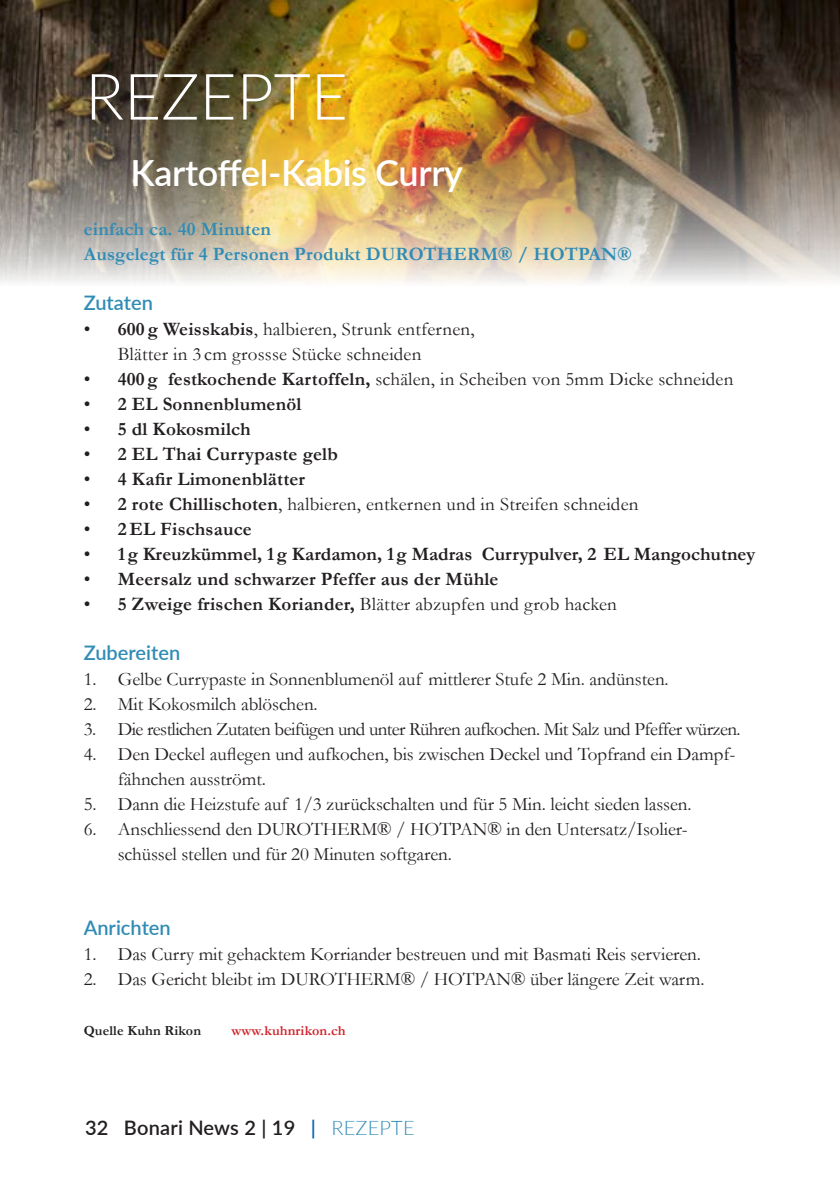
<style>
.page{position:relative;width:840px;height:1191px;background:#fff}
.page>*{position:absolute;margin:0;border:0;box-sizing:border-box;transform-origin:0 0}
.Titel_Gross{font:300 64px "Lato";color:#fff}
.Untertitel{font:600 36px "Lato";letter-spacing:-.01em;color:#fff}
.Zwischentitel{font:600 20px "Lato";color:#308cb5}
.t1{font:600 20px "Lato";letter-spacing:.01em;color:#231f20}
.Text{font:19px/25px "Garamond";letter-spacing:-.005em;color:#231f20}
.Zwischentitel-2{font:19px/25px "Garamond";letter-spacing:.01em;color:#231f20}
.Zwischentitel-3{font:700 19px "Garamond";letter-spacing:.01em;color:#231f20}
.Text-2{font:19px "Garamond";letter-spacing:-.03em;color:#231f20}
.Text-3{font:700 19px "Garamond";letter-spacing:.01em;color:#308cb5}
.Text-4{font:700 14px "Garamond";letter-spacing:.01em;color:#d1232a}
.Text-5{font:700 14px "Garamond";letter-spacing:.01em;color:#231f20}
.s1{font-weight:700}
.s2{font-weight:400}
.s3{color:#0166b3}
.s4{font-weight:300;color:#308cb5}
</style>
<div class="page">
<img style="left:0;top:0;width:839px;height:282px">
<p class="Titel_Gross" style="left:85px;top:52px;width:264px">REZEPTE</p>
<p class="Untertitel" style="left:130px;top:146px;width:334px">Kartoffel-Kabis Curry</p>
<p class="Text-3" style="left:84px;top:218px;width:189px">einfach ca. 40 Minuten</p>
<p class="Text-3" style="left:84px;top:243px;width:549px">Ausgelegt für 4 Personen Produkt DUROTHERM® / HOTPAN®</p>
<p class="Zwischentitel" style="left:84px;top:288px;width:71px">Zutaten</p>
<p class="Zwischentitel-2" style="left:118px;top:316px;width:358px;text-indent:-34px">• <span class="s1">600 g Weisskabis</span>, halbieren, Strunk entfernen,<br>Blätter in 3 cm grossse Stücke schneiden</p>
<p class="Zwischentitel-2" style="left:84px;top:366px;width:650px">• <span class="s1">400 g festkochende Kartoffeln,</span> schälen, in Scheiben von 5mm Dicke schneiden</p>
<p class="Zwischentitel-3" style="left:84px;top:393px;width:219px"><span class="s2">•</span> 2 EL Sonnenblumenöl</p>
<p class="Zwischentitel-3" style="left:84px;top:418px;width:168px"><span class="s2">•</span> 5 dl Kokosmilch</p>
<p class="Zwischentitel-3" style="left:84px;top:443px;width:255px"><span class="s2">•</span> 2 EL Thai Currypaste gelb</p>
<p class="Zwischentitel-3" style="left:84px;top:468px;width:223px"><span class="s2">•</span> 4 Kafir Limonenblätter</p>
<p class="Zwischentitel-2" style="left:84px;top:491px;width:556px">• <span class="s1">2 rote Chillischoten</span>, halbieren, entkernen und in Streifen schneiden</p>
<p class="Zwischentitel-3" style="left:84px;top:518px;width:169px"><span class="s2">•</span> 2 EL Fischsauce</p>
<p class="Zwischentitel-3" style="left:84px;top:543px;width:672px"><span class="s2">•</span> 1g Kreuzkümmel, 1g Kardamon, 1g Madras Currypulver, 2 EL Mangochutney</p>
<p class="Zwischentitel-3" style="left:84px;top:568px;width:416px"><span class="s2">•</span> Meersalz und schwarzer Pfeffer aus der Mühle</p>
<p class="Zwischentitel-2" style="left:84px;top:591px;width:534px">• <span class="s1">5 Zweige frischen Koriander,</span> Blätter abzupfen und grob hacken</p>
<p class="Zwischentitel" style="left:84px;top:638px;width:98px">Zubereiten</p>
<p class="Text" style="left:84px;top:666px;width:586px">1. Gelbe Currypaste in Sonnenblumenöl auf mittlerer Stufe 2 Min. andünsten.</p>
<p class="Text" style="left:84px;top:691px;width:235px">2. Mit Kokosmilch ablöschen.</p>
<p class="Text-2" style="left:84px;top:718px;width:658px">3. Die restlichen Zutaten beifügen und unter Rühren aufkochen. Mit Salz und Pfeffer würzen.</p>
<p class="Text" style="left:118px;top:741px;width:618px;text-indent:-34px">4. Den Deckel auflegen und aufkochen, bis zwischen Deckel und Topfrand ein Dampf&shy;fähnchen ausströmt.</p>
<p class="Text" style="left:84px;top:791px;width:609px">5. Dann die Heizstufe auf 1/3 zurückschalten und für 5 Min. leicht sieden lassen.</p>
<p class="Text" style="left:118px;top:816px;width:571px;text-indent:-34px">6. Anschliessend den DUROTHERM® / HOTPAN® in den Untersatz/Isolier&shy;schüssel stellen und für 20 Minuten softgaren.</p>
<p class="Zwischentitel" style="left:84px;top:913px;width:89px">Anrichten</p>
<p class="Text" style="left:84px;top:941px;width:618px">1. Das Curry mit gehacktem Korriander bestreuen und mit Basmati Reis servieren.</p>
<p class="Text" style="left:84px;top:966px;width:622px">2. Das Gericht bleibt im DUROTHERM® / HOTPAN® über längere Zeit warm.</p>
<p class="Text-5" style="left:84px;top:1022px;width:119px">Quelle Kuhn Rikon</p>
<p class="Text-4" style="left:231px;top:1022px;width:115px">www.kuhnrikon.ch</p>
<p class="t1" style="left:85px;top:1113px;width:331px">32 Bonari News 2 | 19 <span class="s3">|</span> <span class="s4">REZEPTE</span></p>
</div>
